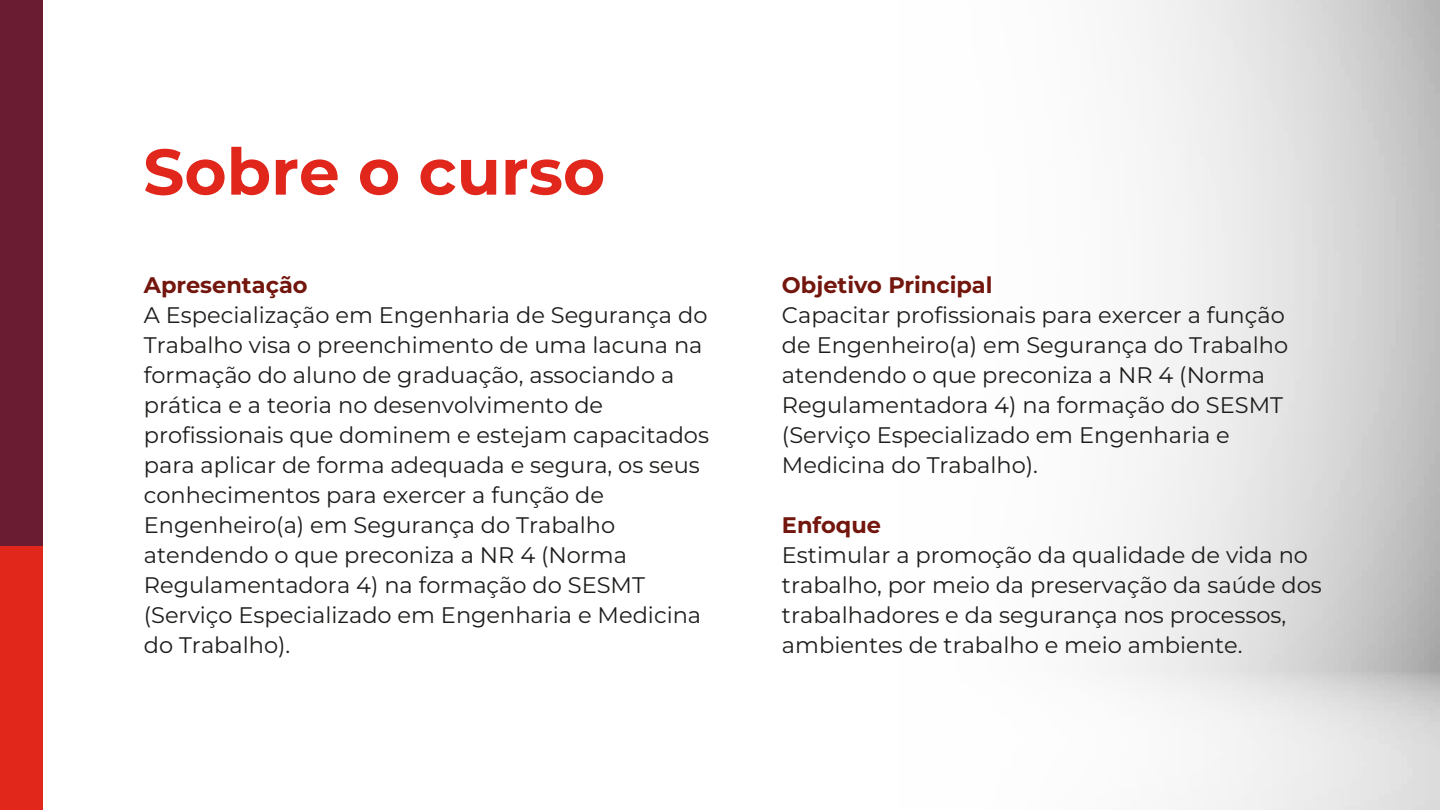
<style>
.page{position:relative;width:1440px;height:810px;background:#fff}
.page>*{position:absolute;margin:0;border:0;box-sizing:border-box;transform-origin:0 0}
.t1{font:700 64.5px "Montserrat";color:#e1261c}
.t2{font:22.5px/30px "Montserrat";color:#1d1d1b}
.t3{font:700 22.5px "Montserrat";color:#73160d}
</style>
<div class="page">
<div style="left:0;top:0;width:43px;height:810px;background:#6a1c32"></div>
<div style="left:0;top:546px;width:43px;height:264px;background:#e1261c"></div>
<h1 class="t1" style="left:143px;top:125px;width:464px">Sobre o curso</h1>
<p class="t3" style="left:144px;top:270px;width:165px">Apresentação</p>
<p class="t2" style="left:144px;top:299px;width:567px">A Especialização em Engenharia de Segurança do Trabalho visa o preenchimento de uma lacuna na formação do aluno de graduação, associando a prática e a teoria no desenvolvimento de profissionais que dominem e estejam capacitados para aplicar de forma adequada e segura, os seus conhecimentos para exercer a função de Engenheiro(a) em Segurança do Trabalho atendendo o que preconiza a NR 4 (Norma Regulamentadora 4) na formação do SESMT (Serviço Especializado em Engenharia e Medicina do Trabalho).</p>
<p class="t3" style="left:782px;top:270px;width:212px">Objetivo Principal</p>
<p class="t2" style="left:782px;top:299px;width:508px">Capacitar profissionais para exercer a função de Engenheiro(a) em Segurança do Trabalho atendendo o que preconiza a NR 4 (Norma Regulamentadora 4) na formação do SESMT (Serviço Especializado em Engenharia e Medicina do Trabalho).</p>
<p class="t3" style="left:782px;top:510px;width:101px">Enfoque</p>
<p class="t2" style="left:782px;top:539px;width:541px">Estimular a promoção da qualidade de vida no trabalho, por meio da preservação da saúde dos trabalhadores e da segurança nos processos, ambientes de trabalho e meio ambiente.</p>
</div>
